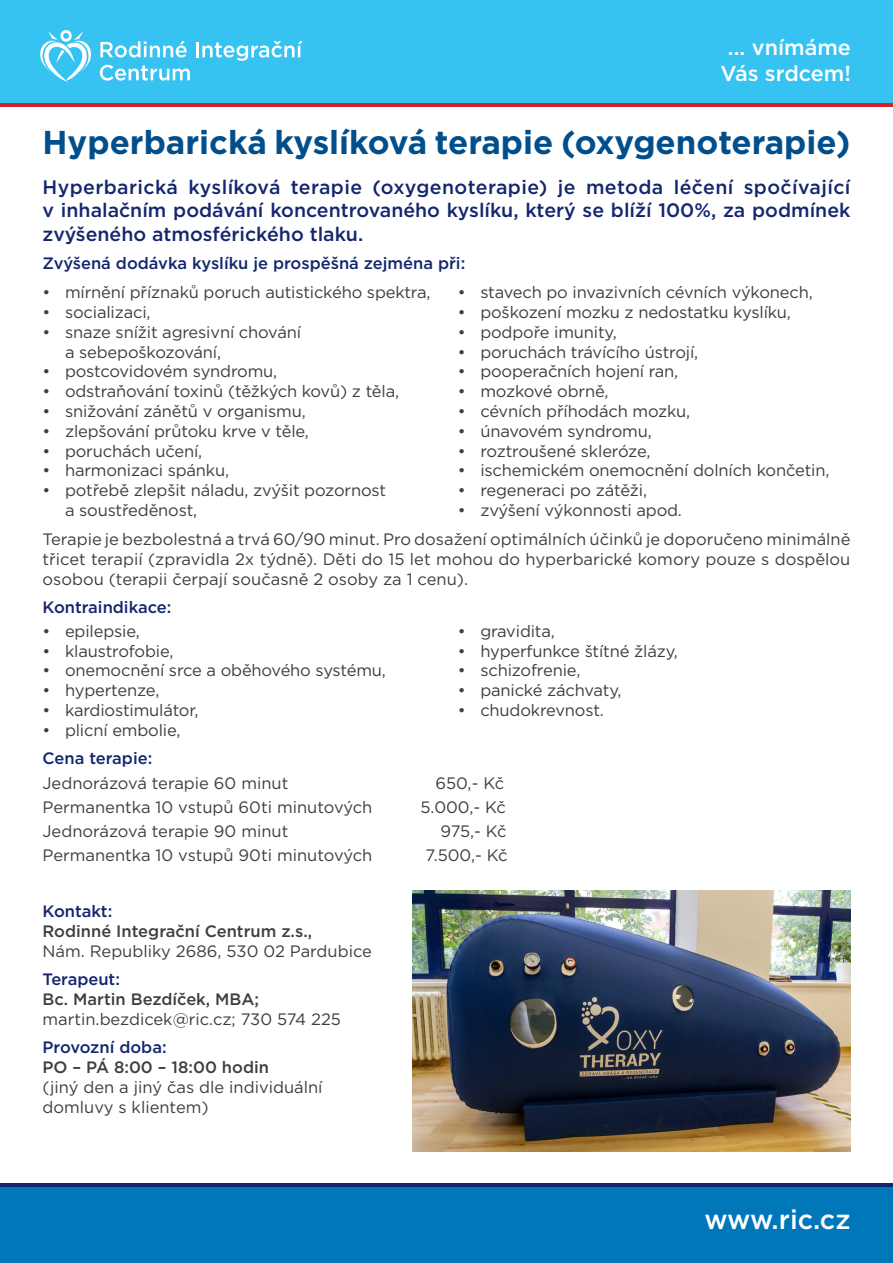
<style>
.page{position:relative;width:893px;height:1263px;background:#fff}
.page>*{position:absolute;margin:0;border:0;box-sizing:border-box;transform-origin:0 0}
.t1{font:700 33px "Gotham";color:#004f8c}
.t2{font:500 27px "Gotham";color:#fff}
.t3{font:500 21.6px/26px "Gotham";color:#fff;text-align:center}
.t4{font:500 19.5px/23.4px "Gotham";color:#13266e;text-align:justify}
.t5{font:16.5px/19.8px "Gotham";letter-spacing:-.01em;color:#3c3e42}
.t6{font:500 16.5px "Gotham";color:#13266e}
.t7{font:500 16.5px "Gotham";color:#3c3e42}
</style>
<div class="page">
<div style="left:0;top:1186px;width:893px;height:77px;background:#0077b9"></div>
<hr style="left:0;top:1184px;width:893px;height:3px;background:#13266e">
<img style="left:412px;top:890px;width:438px;height:262px">
<div style="left:0;top:0;width:893px;height:104px;background:#36c3f2"></div>
<svg style="left:100px;top:41px;width:87px;height:17px"></svg>
<hr style="left:196px;top:42px;width:3px;height:15px;background:#fff">
<svg style="left:202px;top:41px;width:101px;height:20px"></svg>
<svg style="left:100px;top:65px;width:90px;height:16px"></svg>
<svg style="left:40px;top:30px;width:51px;height:52px"></svg>
<hr style="left:0;top:103px;width:893px;height:3px;background:#d2232a">
<h3 class="t3" style="left:720px;top:34px;width:132px">... vnímáme<br>Vás srdcem!</h3>
<h1 class="t1" style="left:43px;top:121px;width:809px">Hyperbarická kyslíková terapie (oxygenoterapie)</h1>
<p class="t4" style="left:43px;top:175px;width:809px">Hyperbarická kyslíková terapie (oxygenoterapie) je metoda léčení spočívající v inhalačním podávání koncentrovaného kyslíku, který se blíží 100%, za podmínek zvýšeného atmosférického tlaku.</p>
<p class="t6" style="left:43px;top:252px;width:424px">Zvýšená dodávka kyslíku je prospěšná zejména při:</p>
<p class="t5" style="left:43px;top:282px;width:389px">• mírnění příznaků poruch autistického spektra,</p>
<p class="t5" style="left:43px;top:302px;width:110px">• socializaci,</p>
<p class="t5" style="left:65px;top:322px;width:238px;text-indent:-23px">• snaze snížit agresivní chování a sebepoškozování,</p>
<p class="t5" style="left:43px;top:361px;width:236px">• postcovidovém syndromu,</p>
<p class="t5" style="left:43px;top:381px;width:358px">• odstraňování toxinů (těžkých kovů) z těla,</p>
<p class="t5" style="left:43px;top:401px;width:265px">• snižování zánětů v organismu,</p>
<p class="t5" style="left:43px;top:421px;width:268px">• zlepšování průtoku krve v těle,</p>
<p class="t5" style="left:43px;top:441px;width:161px">• poruchách učení,</p>
<p class="t5" style="left:43px;top:460px;width:188px">• harmonizaci spánku,</p>
<p class="t5" style="left:65px;top:480px;width:323px;text-indent:-23px">• potřebě zlepšit náladu, zvýšit pozornost a soustředěnost,</p>
<p class="t5" style="left:458px;top:282px;width:356px">• stavech po invazivních cévních výkonech,</p>
<p class="t5" style="left:458px;top:302px;width:335px">• poškození mozku z nedostatku kyslíku,</p>
<p class="t5" style="left:458px;top:322px;width:161px">• podpoře imunity,</p>
<p class="t5" style="left:458px;top:342px;width:242px">• poruchách trávícího ústrojí,</p>
<p class="t5" style="left:458px;top:361px;width:222px">• pooperačních hojení ran,</p>
<p class="t5" style="left:458px;top:381px;width:152px">• mozkové obrně,</p>
<p class="t5" style="left:458px;top:401px;width:234px">• cévních příhodách mozku,</p>
<p class="t5" style="left:458px;top:421px;width:195px">• únavovém syndromu,</p>
<p class="t5" style="left:458px;top:441px;width:194px">• roztroušené skleróze,</p>
<p class="t5" style="left:458px;top:460px;width:373px">• ischemickém onemocnění dolních končetin,</p>
<p class="t5" style="left:458px;top:480px;width:191px">• regeneraci po zátěži,</p>
<p class="t5" style="left:458px;top:500px;width:226px">• zvýšení výkonnosti apod.</p>
<p class="t5" style="left:43px;top:529px;width:809px;text-align:justify">Terapie je bezbolestná a trvá 60/90 minut. Pro dosažení optimálních účinků je doporučeno minimálně třicet terapií (zpravidla 2x týdně). Děti do 15 let mohou do hyperbarické komory pouze s dospělou osobou (terapii čerpají současně 2 osoby za 1 cenu).</p>
<p class="t6" style="left:43px;top:597px;width:131px">Kontraindikace:</p>
<p class="t5" style="left:43px;top:621px;width:99px">• epilepsie,</p>
<p class="t5" style="left:43px;top:640px;width:132px">• klaustrofobie,</p>
<p class="t5" style="left:43px;top:660px;width:345px">• onemocnění srce a oběhového systému,</p>
<p class="t5" style="left:43px;top:680px;width:118px">• hypertenze,</p>
<p class="t5" style="left:43px;top:700px;width:157px">• kardiostimulátor,</p>
<p class="t5" style="left:43px;top:720px;width:140px">• plicní embolie,</p>
<p class="t5" style="left:458px;top:621px;width:99px">• gravidita,</p>
<p class="t5" style="left:458px;top:640px;width:222px">• hyperfunkce štítné žlázy,</p>
<p class="t5" style="left:458px;top:660px;width:124px">• schizofrenie,</p>
<p class="t5" style="left:458px;top:680px;width:165px">• panické záchvaty,</p>
<p class="t5" style="left:458px;top:700px;width:148px">• chudokrevnost.</p>
<p class="t6" style="left:43px;top:748px;width:111px">Cena terapie:</p>
<p class="t5" style="left:43px;top:772px;width:247px">Jednorázová terapie 60 minut</p>
<p class="t5" style="left:435px;top:772px;width:70px">650,- Kč</p>
<p class="t5" style="left:43px;top:796px;width:331px">Permanentka 10 vstupů 60ti minutových</p>
<p class="t5" style="left:421px;top:796px;width:87px">5.000,- Kč</p>
<p class="t5" style="left:43px;top:820px;width:247px">Jednorázová terapie 90 minut</p>
<p class="t5" style="left:440px;top:820px;width:68px">975,- Kč</p>
<p class="t5" style="left:43px;top:845px;width:331px">Permanentka 10 vstupů 90ti minutových</p>
<p class="t5" style="left:425px;top:845px;width:84px">7.500,- Kč</p>
<p class="t6" style="left:43px;top:901px;width:71px">Kontakt:</p>
<p class="t7" style="left:43px;top:920px;width:271px">Rodinné Integrační Centrum z.s.,</p>
<p class="t5" style="left:43px;top:941px;width:331px">Nám. Republiky 2686, 530 02 Pardubice</p>
<p class="t6" style="left:43px;top:968px;width:79px">Terapeut:</p>
<p class="t7" style="left:43px;top:988px;width:218px">Bc. Martin Bezdíček, MBA;</p>
<p class="t5" style="left:43px;top:1009px;width:300px">martin.bezdicek@ric.cz; 730 574 225</p>
<p class="t6" style="left:43px;top:1036px;width:126px">Provozní doba:</p>
<p class="t7" style="left:43px;top:1056px;width:228px">PO – PÁ 8:00 – 18:00 hodin</p>
<p class="t5" style="left:43px;top:1077px;width:282px">(jiný den a jiný čas dle individuální domluvy s klientem)</p>
<h2 class="t2" style="left:704px;top:1202px;width:148px">www.ric.cz</h2>
</div>
